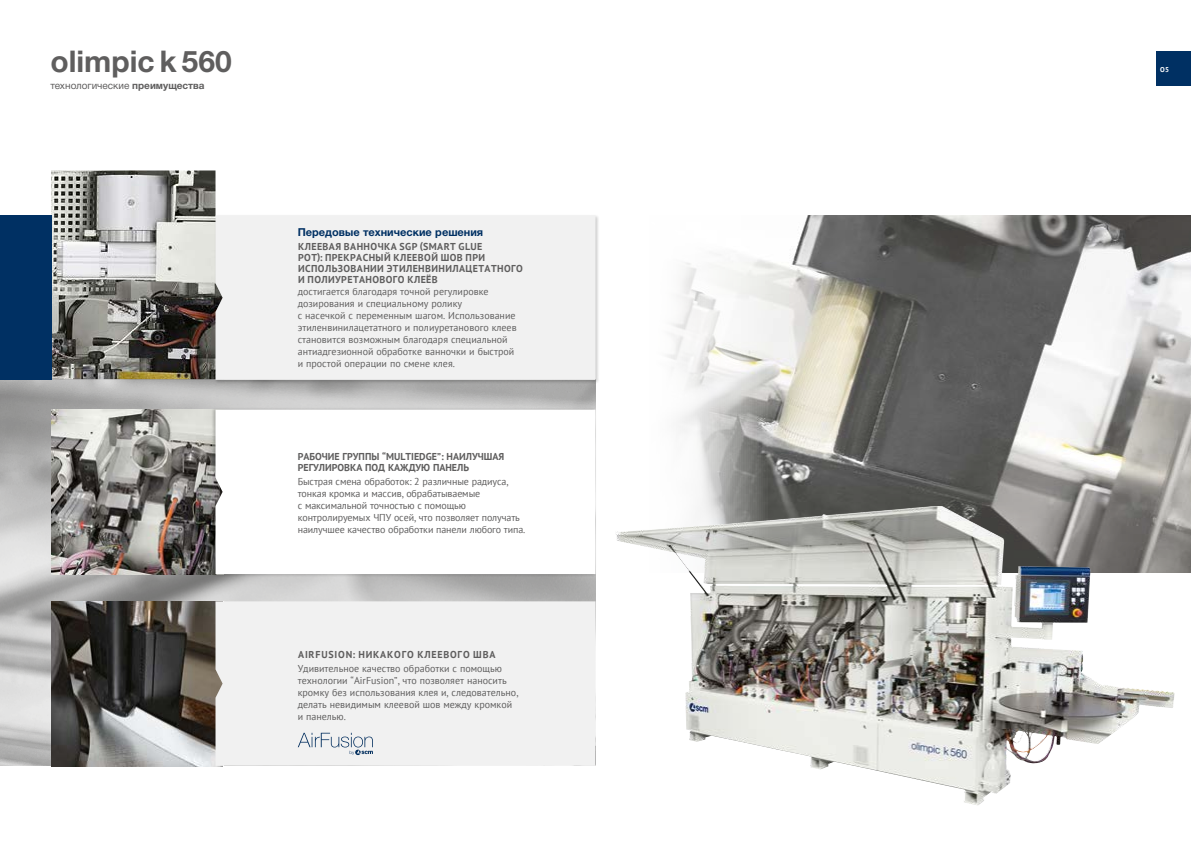
<style>
.page{position:relative;width:1191px;height:842px;background:#fff}
.page>*{position:absolute;margin:0;border:0;box-sizing:border-box;transform-origin:0 0}
.t1{font:700 30px "Helvetica Neue Cyr";color:#5f5e5e}
.t2{font:700 11px "Helvetica Neue Cyr";color:#003063}
.t3{font:10px/12px "PT Sans";color:#5f5e5e}
.t4{font:700 10px/11px "PT Sans";letter-spacing:.04em;color:#5f5e5e}
.t5{font:700 10px/11px "PT Sans";color:#5f5e5e}
.t6{font:700 10px "PT Sans";letter-spacing:.08em;color:#5f5e5e}
.t7{font:10px "Helvetica Neue Cyr";color:#5f5e5e}
.t8{font:700 7px "PT Sans";color:#fff}
.s1{font-weight:700}
</style>
<div class="page">
<img style="left:667px;top:215px;width:524px;height:358px">
<img style="left:51px;top:170px;width:165px;height:210px">
<div style="left:1157px;top:51px;width:34px;height:34px;background:#003063"></div>
<img style="left:0;top:380px;width:595px;height:386px">
<div style="left:0;top:215px;width:51px;height:165px;background:#003063"></div>
<img style="left:51px;top:410px;width:160px;height:164px">
<img style="left:51px;top:601px;width:164px;height:165px">
<div style="left:211px;top:407px;width:385px;height:169px;background:#000;opacity:.2"></div>
<svg style="left:215px;top:410px;width:380px;height:164px"></svg>
<div style="left:215px;top:601px;width:380px;height:165px;background:#f1f1f1"></div>
<div style="left:214px;top:214px;width:385px;height:169px;background:#000;opacity:.2"></div>
<div style="left:215px;top:215px;width:380px;height:165px;background:#f1f1f1"></div>
<img style="left:616px;top:506px;width:558px;height:299px">
<div style="left:291px;top:726px;width:89px;height:34px;background:#f1f1f1;border-radius:5px"></div>
<svg style="left:298px;top:733px;width:75px;height:22px"></svg>
<h1 class="t1" style="left:50px;top:45px;width:183px">olimpic k 560</h1>
<p class="t7" style="left:50px;top:80px;width:156px">технологические <span class="s1">преимущества</span></p>
<p class="t2" style="left:298px;top:226px;width:187px">Передовые технические решения</p>
<p class="t4" style="left:298px;top:241px;width:226px">КЛЕЕВАЯ ВАННОЧКА SGP (SMART GLUE<br>POT): ПРЕКРАСНЫЙ КЛЕЕВОЙ ШОВ ПРИ<br>ИСПОЛЬЗОВАНИИ ЭТИЛЕНВИНИЛАЦЕТАТНОГО<br>И ПОЛИУРЕТАНОВОГО КЛЕЁВ</p>
<p class="t3" style="left:298px;top:286px;width:220px">достигается благодаря точной регулировке дозирования и специальному ролику<br>с насечкой с переменным шагом. Использование этиленвинилацетатного и полиуретанового клеев становится возможным благодаря специальной антиадгезионной обработке ванночки и быстрой и простой операции по смене клея.</p>
<p class="t5" style="left:298px;top:451px;width:208px">РАБОЧИЕ ГРУППЫ “MULTIEDGE”: НАИЛУЧШАЯ<br>РЕГУЛИРОВКА ПОД КАЖДУЮ ПАНЕЛЬ</p>
<p class="t3" style="left:298px;top:476px;width:229px">Быстрая смена обработок: 2 различные радиуса, тонкая кромка и массив, обрабатываемые<br>с максимальной точностью с помощью контролируемых ЧПУ осей, что позволяет получать наилучшее качество обработки панели любого типа.</p>
<p class="t6" style="left:298px;top:647px;width:199px">AIRFUSION: НИКАКОГО КЛЕЕВОГО ШВА</p>
<p class="t3" style="left:298px;top:662px;width:222px">Удивительное качество обработки с помощью технологии “AirFusion”, что позволяет наносить кромку без использования клея и, следовательно, делать невидимым клеевой шов между кромкой и панелью.</p>
<p class="t8" style="left:1160px;top:65px;width:10px">O5</p>
</div>
